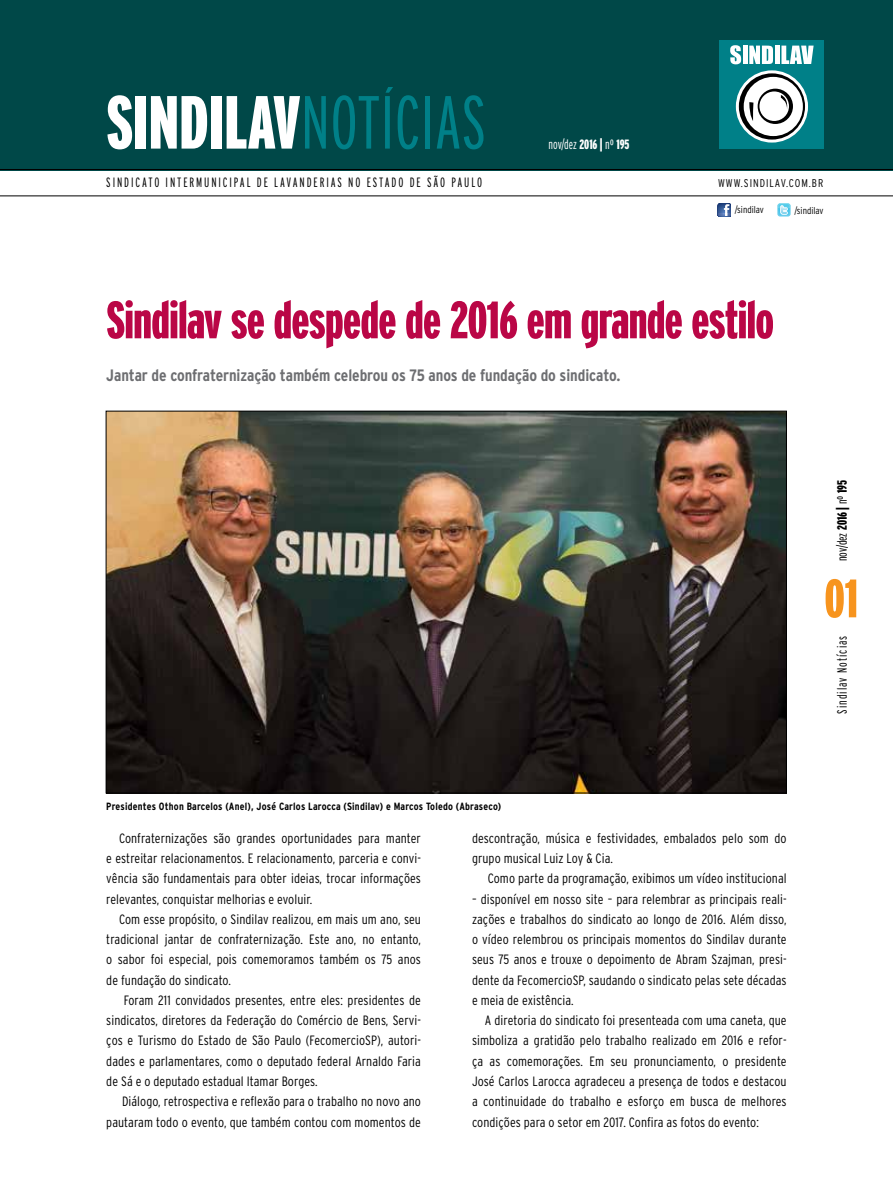
<style>
.page{position:relative;width:893px;height:1191px;background:#fff}
.page>*{position:absolute;margin:0;border:0;box-sizing:border-box;transform-origin:0 0}
.t1{font:900 extra-condensed 75px "Interstate";color:#fff}
.t2{font:900 extra-condensed 54px "Interstate";color:#f7941e}
.t3{font:900 extra-condensed 52.5px "Interstate";letter-spacing:-.015em;color:#ba0646}
.t4{font:700 condensed 16.5px "Interstate";letter-spacing:-.005em;color:#6d6e71}
.t5{font:300 condensed 13.5px/20.2px "Interstate";letter-spacing:.005em;color:#000;text-align:justify}
.t6{font:300 extra-condensed 13.5px "Interstate";letter-spacing:.14em;color:#000}
.t7{font:300 extra-condensed 13.5px "Interstate";letter-spacing:.075em;color:#000}
.t8{font:300 extra-condensed 13.5px "Interstate";color:#fff}
.t9{font:300 condensed 11.25px "Interstate";letter-spacing:.085em;color:#000}
.t10{font:700 condensed 10.5px "Interstate";letter-spacing:.02em;color:#000}
.t11{font:300 condensed 9.75px "Interstate";color:#000}
.s1{font-weight:300;color:#008088}
.s2{font-weight:900}
</style>
<div class="page">
<div style="left:0;top:0;width:893px;height:170px;background:#004848"></div>
<hr style="left:0;top:169px;width:893px;height:1px;background:#000">
<hr style="left:0;top:196px;width:893px;height:1px;background:#000">
<div style="left:719px;top:41px;width:104px;height:108px;background:#008088"></div>
<svg style="left:736px;top:70px;width:72px;height:73px"></svg>
<svg style="left:739px;top:73px;width:66px;height:67px"></svg>
<div style="left:744px;top:77px;width:59px;height:59px;background:#fff;border-radius:50%"></div>
<svg style="left:758px;top:89px;width:35px;height:35px"></svg>
<div style="left:759px;top:91px;width:30px;height:30px;background:#fff;border-radius:50%"></div>
<svg style="left:781px;top:95px;width:8px;height:14px"></svg>
<svg style="left:749px;top:102px;width:4px;height:19px"></svg>
<svg style="left:730px;top:45px;width:11px;height:19px"></svg>
<hr style="left:743px;top:46px;width:4px;height:18px;background:#fff">
<svg style="left:749px;top:46px;width:24px;height:18px"></svg>
<hr style="left:775px;top:46px;width:4px;height:18px;background:#fff">
<svg style="left:781px;top:46px;width:33px;height:18px"></svg>
<svg style="left:718px;top:203px;width:13px;height:13px"></svg>
<svg style="left:777px;top:203px;width:13px;height:13px"></svg>
<img style="left:108px;top:413px;width:677px;height:378px">
<h1 class="t1" style="left:106px;top:81px;width:382px">SINDILAV<span class="s1">NOTÍCIAS</span></h1>
<p class="t8" style="left:549px;top:137px;width:83px">NOV/DEZ <span class="s2">2016 |</span> Nº <span class="s2">195</span></p>
<p class="t6" style="left:106px;top:175px;width:377px">SINDICATO INTERMUNICIPAL DE LAVANDERIAS NO ESTADO DE SÃO PAULO</p>
<p class="t9" style="left:718px;top:177px;width:107px">www.sindilav.com.br</p>
<p class="t11" style="left:735px;top:204px;width:31px">/sindilav</p>
<p class="t11" style="left:794px;top:205px;width:31px">/sindilav</p>
<h3 class="t3" style="left:106px;top:291px;width:669px">Sindilav se despede de 2016 em grande estilo</h3>
<p class="t4" style="left:106px;top:366px;width:516px">Jantar de confraternização também celebrou os 75 anos de fundação do sindicato.</p>
<p class="t10" style="left:106px;top:800px;width:396px">Presidentes Othon Barcelos (Anel), José Carlos Larocca (Sindilav) e Marcos Toledo (Abraseco)</p>
<p class="t5" style="left:106px;top:828px;width:316px;text-indent:13px">Confraternizações são grandes oportunidades para manter e estreitar relacionamentos. E relacionamento, parceria e convi&shy;vência são fundamentais para obter ideias, trocar informações relevantes, conquistar melhorias e evoluir.</p>
<p class="t5" style="left:106px;top:909px;width:316px;text-indent:13px">Com esse propósito, o Sindilav realizou, em mais um ano, seu tradicional jantar de confraternização. Este ano, no entanto, o sabor foi especial, pois comemoramos também os 75 anos de fundação do sindicato.</p>
<p class="t5" style="left:106px;top:990px;width:316px;text-indent:17px">Foram 211 convidados presentes, entre eles: presidentes de sindicatos, diretores da Federação do Comércio de Bens, Servi&shy;ços e Turismo do Estado de São Paulo (FecomercioSP), autori&shy;dades e parlamentares, como o deputado federal Arnaldo Faria de Sá e o deputado estadual Itamar Borges.</p>
<p class="t5" style="left:106px;top:1091px;width:316px;text-align:right">Diálogo, retrospectiva e reflexão para o trabalho no novo ano pautaram todo o evento, que também contou com momentos de</p>
<p class="t5" style="left:472px;top:828px;width:316px">descontração, música e festividades, embalados pelo som do grupo musical Luiz Loy &amp; Cia.</p>
<p class="t5" style="left:488px;top:868px;width:300px">Como parte da programação, exibimos um vídeo institucional</p>
<p class="t5" style="left:472px;top:888px;width:316px">– disponível em nosso site – para relembrar as principais reali&shy;zações e trabalhos do sindicato ao longo de 2016. Além disso, o vídeo relembrou os principais momentos do Sindilav durante seus 75 anos e trouxe o depoimento de Abram Szajman, presi&shy;dente da FecomercioSP, saudando o sindicato pelas sete décadas e meia de existência.</p>
<p class="t5" style="left:472px;top:1010px;width:316px;text-indent:13px">A diretoria do sindicato foi presenteada com uma caneta, que simboliza a gratidão pelo trabalho realizado em 2016 e refor&shy;ça as comemorações. Em seu pronunciamento, o presidente José Carlos Larocca agradeceu a presença de todos e destacou a continuidade do trabalho e esforço em busca de melhores condições para o setor em 2017. Confira as fotos do evento:</p>
<p class="t7" style="left:834px;top:561px;width:83px;rotate:-90deg">NOV/DEZ <span class="s2">2016 |</span> Nº <span class="s2">195</span></p>
<h2 class="t2" style="left:824px;top:568px;width:35px">01</h2>
<p class="t7" style="left:834px;top:713px;width:80px;rotate:-90deg">SINDILAV NOTÍCIAS</p>
</div>
